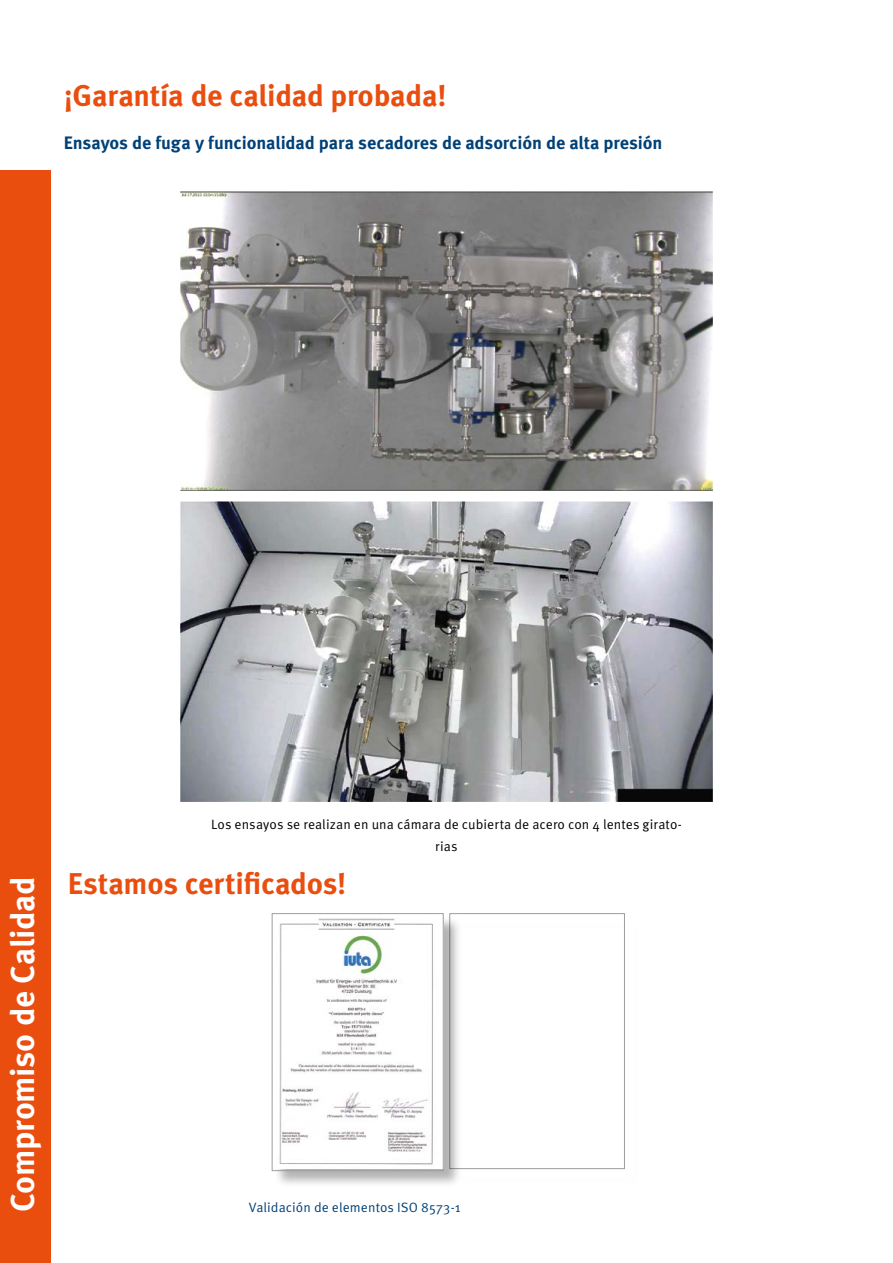
<style>
.page{position:relative;width:893px;height:1263px;background:#fff}
.page>*{position:absolute;margin:0;border:0;box-sizing:border-box;transform-origin:0 0}
.t1{font:700 33px "Meta OT";letter-spacing:-.01em;color:#fff}
.t2{font:700 30px "Meta OT";letter-spacing:-.01em;color:#e94e0f}
.t3{font:700 18px "Meta OT";letter-spacing:-.005em;color:#004177}
.t4{font:13.5px/21.3px "Meta OT";letter-spacing:.005em;color:#000;text-align:center}
.t5{font:13.5px "Meta OT";letter-spacing:.005em;color:#004177}
</style>
<div class="page">
<div style="left:0;top:170px;width:51px;height:1093px;background:#e94e0f"></div>
<img style="left:181px;top:191px;width:531px;height:300px">
<img style="left:181px;top:502px;width:531px;height:299px">
<div style="left:450px;top:913px;width:174px;height:256px;border:1px solid #9d9d9c"></div>
<div style="left:274px;top:915px;width:188px;height:274px;background:#000;opacity:.3"></div>
<img style="left:274px;top:915px;width:167px;height:254px">
<div style="left:272px;top:913px;width:171px;height:258px;border:1px solid #9d9d9c"></div>
<p class="t2" style="left:64px;top:77px;width:384px">¡Garantía de calidad probada!</p>
<p class="t3" style="left:64px;top:131px;width:600px">Ensayos de fuga y funcionalidad para secadores de adsorción de alta presión</p>
<p class="t1" style="left:2px;top:1212px;width:337px;rotate:-90deg">Compromiso de Calidad</p>
<p class="t4" style="left:211px;top:814px;width:472px">Los ensayos se realizan en una cámara de cubierta de acero con 4 lentes girato&shy;rias</p>
<p class="t2" style="left:68px;top:864px;width:280px">Estamos certificados!</p>
<p class="t5" style="left:249px;top:1199px;width:214px">Validación de elementos ISO 8573-1</p>
</div>
